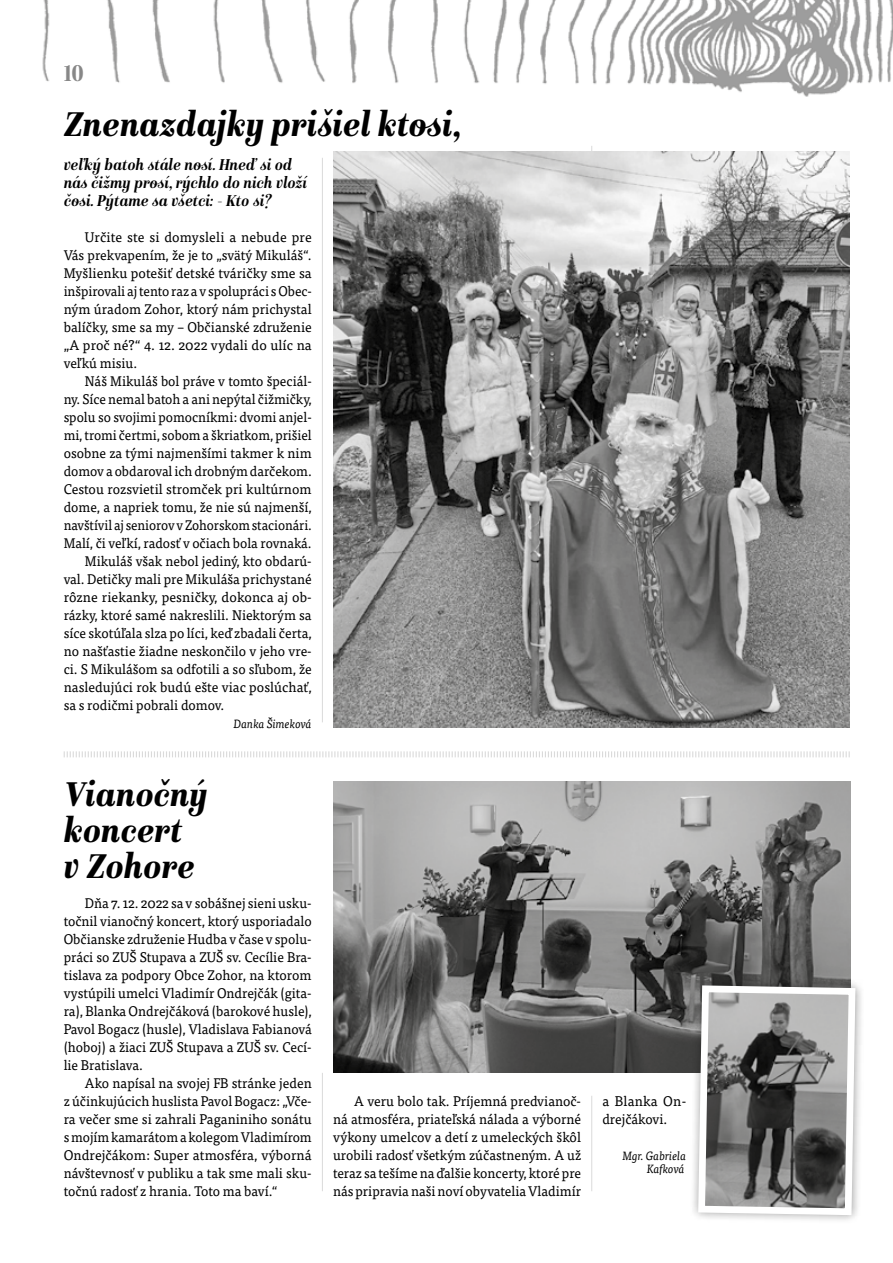
<style>
.page{position:relative;width:893px;height:1263px;background:#fff}
.page>*{position:absolute;margin:0;border:0;box-sizing:border-box;transform-origin:0 0}
.t1{font:italic 900 semi-condensed 36px/36px "Isabel";letter-spacing:.005em;color:#000}
.t2{font:700 semi-condensed 24px "Isabel";color:#878787}
.t3{font:italic 700 semi-condensed 16.5px/18px "Isabel";color:#000}
.t4{font:13.95px/18px "Tisa Pro";color:#000;text-align:justify;scale:.95 1}
.t5{font:13.95px/18px "Tisa Pro";color:#000;text-align:justify}
.t6{font:13.95px/18px "Tisa Pro";color:#000;text-align:justify;scale:.96 1}
.t7{font:13.95px "Tisa Pro";color:#000;scale:.94 1}
.t8{font:13.95px "Tisa Pro";color:#000;scale:.92 1}
.t9{font:13.95px "Tisa Pro";color:#000;scale:.93 1}
.t10{font:italic 12px/13.5px "Tisa Pro";color:#000;text-align:right;scale:.93 1}
</style>
<div class="page">
<img style="left:42px;top:0;width:851px;height:97px">
<hr style="left:322px;top:158px;width:1px;height:564px;background:#dadada">
<svg style="left:63px;top:751px;width:787px;height:7px"></svg>
<hr style="left:322px;top:1073px;width:1px;height:118px;background:#dadada">
<hr style="left:591px;top:1096px;width:1px;height:95px;background:#dadada">
<img style="left:333px;top:782px;width:517px;height:291px">
<div style="left:689px;top:977px;width:176px;height:247px;background:#000;opacity:.4"></div>
<svg style="left:695px;top:982px;width:164px;height:236px"></svg>
<img style="left:333px;top:152px;width:516px;height:576px">
<h2 class="t2" style="left:64px;top:59px;width:22px">10</h2>
<h1 class="t1" style="left:64px;top:109px;width:401px">Znenazdajky prišiel ktosi,</h1>
<p class="t3" style="left:64px;top:157px;width:245px">veľký batoh stále nosí. Hneď si od nás čižmy prosí, rýchlo do nich vloží čosi. Pýtame sa všetci: - Kto si?</p>
<p class="t5" style="left:64px;top:227px;width:250px;text-indent:21px">Určite ste si domysleli a nebude pre Vás prekvapením, že je to „svätý Mikuláš“.<br>Myšlienku potešiť detské tváričky sme sa inšpirovali aj tento raz a v spolupráci s Obec&shy;ným úradom Zohor, ktorý nám prichystal balíčky, sme sa my – Občianské združenie „A proč né?“ 4. 12. 2022 vydali do ulíc na veľkú misiu.</p>
<p class="t7" style="left:85px;top:371px;width:243px">Náš Mikuláš bol práve v tomto špeciál-</p>
<p class="t7" style="left:64px;top:389px;width:265px">ny. Síce nemal batoh a ani nepýtal čižmičky,</p>
<p class="t7" style="left:64px;top:407px;width:265px">spolu so svojimi pomocníkmi: dvomi anjel-</p>
<p class="t9" style="left:64px;top:425px;width:268px">mi, tromi čertmi, sobom a škriatkom, prišiel</p>
<p class="t4" style="left:64px;top:443px;width:262px">osobne za tými najmenšími takmer k nim</p>
<p class="t7" style="left:64px;top:461px;width:265px">domov a obdaroval ich drobným darčekom.</p>
<p class="t6" style="left:64px;top:479px;width:260px">Cestou rozsvietil stromček pri kultúrnom</p>
<p class="t7" style="left:64px;top:497px;width:266px">dome, a napriek tomu, že nie sú najmenší,</p>
<p class="t8" style="left:64px;top:515px;width:271px">navštívil aj seniorov v Zohorskom stacionári.</p>
<p class="t7" style="left:64px;top:533px;width:265px">Malí, či veľkí, radosť v očiach bola rovnaká.</p>
<p class="t4" style="left:85px;top:551px;width:240px">Mikuláš však nebol jediný, kto obdarú-</p>
<p class="t4" style="left:64px;top:569px;width:263px">val. Detičky mali pre Mikuláša prichystané</p>
<p class="t5" style="left:64px;top:587px;width:250px">rôzne riekanky, pesničky, dokonca aj ob-</p>
<p class="t4" style="left:64px;top:605px;width:263px">rázky, ktoré samé nakreslili. Niektorým sa</p>
<p class="t4" style="left:64px;top:623px;width:263px">síce skotúľala slza po líci, keď zbadali čerta,</p>
<p class="t4" style="left:64px;top:641px;width:263px">no našťastie žiadne neskončilo v jeho vre-</p>
<p class="t4" style="left:64px;top:659px;width:263px">ci. S Mikulášom sa odfotili a so sľubom, že</p>
<p class="t6" style="left:64px;top:677px;width:260px">nasledujúci rok budú ešte viac poslúchať,</p>
<p class="t4" style="left:64px;top:695px;width:171px">sa s rodičmi pobrali domov.</p>
<p class="t10" style="left:234px;top:716px;width:86px">Danka Šimeková</p>
<h1 class="t1" style="left:64px;top:779px;width:146px">Vianočný koncert<br>v Zohore</h1>
<p class="t4" style="left:64px;top:893px;width:263px;text-indent:21px">Dňa 7. 12. 2022 sa v sobášnej sieni usku&shy;točnil vianočný koncert, ktorý usporiadalo Občianske združenie Hudba v čase v spolu&shy;práci so ZUŠ Stupava a ZUŠ sv. Cecílie Bra&shy;tislava za podpory Obce Zohor, na ktorom vystúpili umelci Vladimír Ondrejčák (gita&shy;ra), Blanka Ondrejčáková (barokové husle), Pavol Bogacz (husle), Vladislava Fabianová (hoboj) a žiaci ZUŠ Stupava a ZUŠ sv. Cecí&shy;lie Bratislava.</p>
<p class="t4" style="left:64px;top:1073px;width:263px;text-indent:21px">Ako napísal na svojej FB stránke jeden z účinkujúcich huslista Pavol Bogacz: „Vče&shy;ra večer sme si zahrali Paganiniho sonátu s mojím kamarátom a kolegom Vladimírom Ondrejčákom: Super atmosféra, výborná návštevnosť v publiku a tak sme mali sku&shy;točnú radosť z hrania. Toto ma baví.“</p>
<p class="t6" style="left:333px;top:1091px;width:260px;text-indent:21px">A veru bolo tak. Príjemná predvianoč&shy;ná atmosféra, priateľská nálada a výborné výkony umelcov a detí z umeleckých škôl urobili radosť všetkým zúčastneným. A už teraz sa tešíme na ďalšie koncerty, ktoré pre nás pripravia naši noví obyvatelia Vladimír</p>
<p class="t5" style="left:602px;top:1091px;width:85px">a Blanka On&shy;drejčákovi.</p>
<p class="t10" style="left:622px;top:1148px;width:70px">Mgr. Gabriela<br>Kafková</p>
</div>
